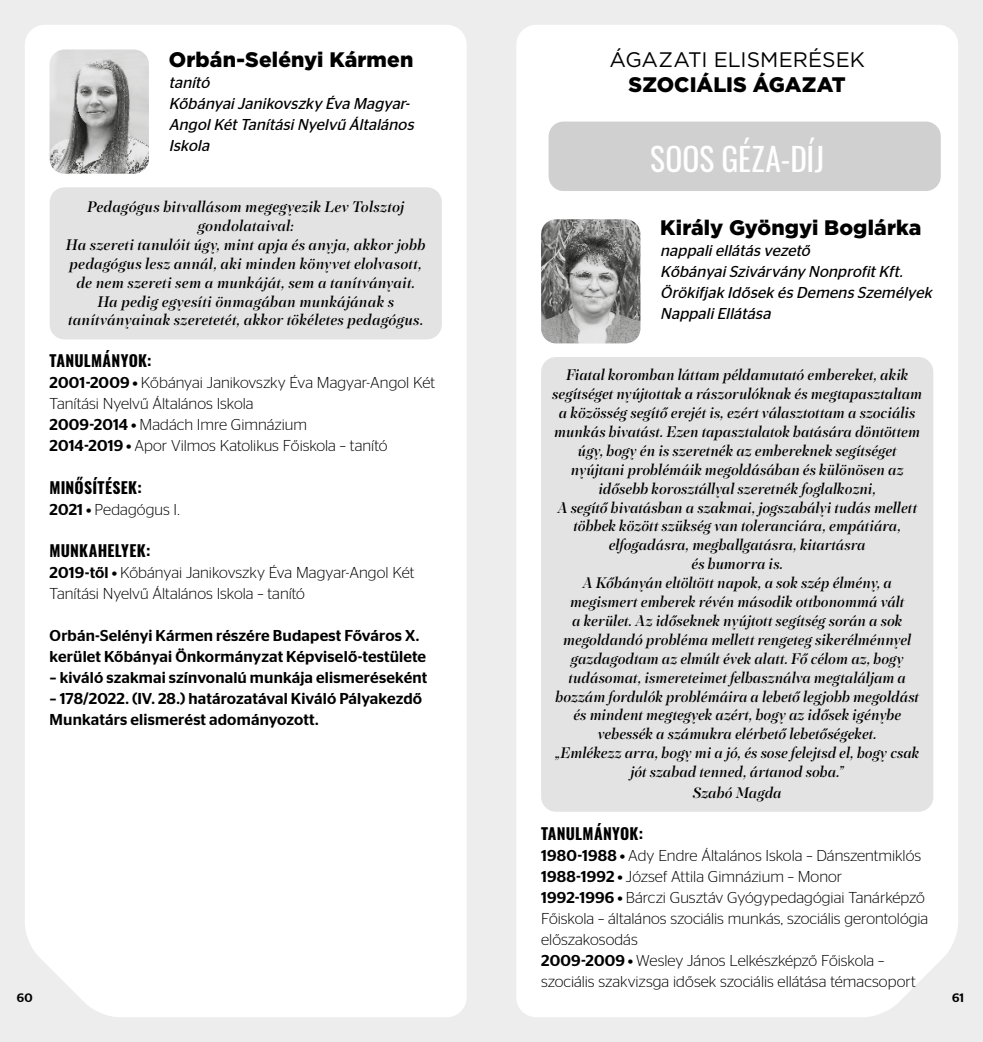
<style>
.page{position:relative;width:983px;height:1042px;background:#fff}
.page>*{position:absolute;margin:0;border:0;box-sizing:border-box;transform-origin:0 0}
.t1{font:31.5px "Oswald";letter-spacing:.005em;color:#fff}
.t2{font:900 21px "Gotham CE";letter-spacing:.005em;color:#000}
.t3{font:21px "Gotham";letter-spacing:-.005em;color:#000}
.t4{font:italic 500 15.75px/18.9px "PF Regal Display Pro";letter-spacing:.005em;color:#000;text-align:center}
.t5{font:300 15.75px/21px "Stag Sans";color:#000}
.t6{font:500 15.75px/21px "Stag Sans";letter-spacing:.01em;color:#000}
.t7{font:italic 15.75px/21px "Stag Sans";color:#000}
.t8{font:700 15.75px "Oswald";letter-spacing:.015em;color:#000}
.t9{font:500 12.25px "Stag Sans";color:#000}
.s1{font-weight:500}
</style>
<div class="page">
<div style="left:0;top:0;width:491px;height:1042px;background:#ededed"></div>
<div style="left:491px;top:0;width:491px;height:1042px;background:#ededed"></div>
<div style="left:25px;top:25px;width:441px;height:992px;background:#fff"></div>
<div style="left:516px;top:25px;width:441px;height:992px;background:#fff"></div>
<div style="left:548px;top:122px;width:392px;height:69px;background:#d0d0d0;border-radius:15px"></div>
<div style="left:50px;top:187px;width:391px;height:152px;background:#e3e3e3;border-radius:15px"></div>
<div style="left:541px;top:357px;width:392px;height:455px;background:#e3e3e3;border-radius:15px"></div>
<img style="left:50px;top:50px;width:99px;height:124px">
<img style="left:541px;top:219px;width:99px;height:124px">
<h2 class="t2" style="left:169px;top:47px;width:246px">Orbán-Selényi Kármen</h2>
<p class="t7" style="left:169px;top:72px;width:250px">tanító<br>KőbányaiJanikovszky Éva Magyar-<br>AngolKétTanításiNyelvű Általános<br>Iskola</p>
<p class="t4" style="left:66px;top:198px;width:361px">Pedagógus hitvallásom megegyezik Lev Tolsztoj gondolataival:<br>Ha szereti tanulóit úgy, mint apja és anyja, akkor jobb pedagógus lesz annál, aki minden könyvet elolvasott, de nem szereti sem a munkáját, sem a tanítványait.<br>Ha pedig egyesíti önmagában munkájának s tanítványainak szeretetét, akkor tökéletes pedagógus.</p>
<p class="t8" style="left:50px;top:350px;width:103px">TANULMÁNYOK:</p>
<p class="t5" style="left:50px;top:372px;width:387px"><span class="s1">2001-2009 •</span> Kőbányai Janikovszky Éva Magyar-Angol Két Tanítási Nyelvű Általános Iskola<br><span class="s1">2009-2014 •</span> Madách Imre Gimnázium<br><span class="s1">2014-2019 •</span> Apor Vilmos Katolikus Főiskola – tanító</p>
<p class="t8" style="left:50px;top:476px;width:94px">MINŐSÍTÉSEK:</p>
<p class="t5" style="left:50px;top:498px;width:132px"><span class="s1">2021 •</span> Pedagógus I.</p>
<p class="t8" style="left:50px;top:539px;width:102px">MUNKAHELYEK:</p>
<p class="t5" style="left:50px;top:561px;width:366px"><span class="s1">2019-től •</span> Kőbányai Janikovszky Éva Magyar-Angol Két<br>Tanítási Nyelvű Általános Iskola – tanító</p>
<p class="t6" style="left:50px;top:624px;width:378px">Orbán-Selényi Kármen részére Budapest Főváros X. kerület Kőbányai Önkormányzat Képviselő-testülete</p>
<p class="t6" style="left:50px;top:666px;width:379px">– kiváló szakmai színvonalú munkája elismeréseként</p>
<p class="t6" style="left:50px;top:687px;width:374px">– 178/2022. (IV. 28.) határozatával Kiváló Pályakezdő<br>Munkatárs elismerést adományozott.</p>
<h2 class="t3" style="left:609px;top:48px;width:256px">ÁGAZATI ELISMERÉSEK</h2>
<h2 class="t2" style="left:628px;top:73px;width:218px">SZOCIÁLIS ÁGAZAT</h2>
<h1 class="t1" style="left:650px;top:138px;width:175px">SOOS GÉZA-DÍJ</h1>
<h2 class="t2" style="left:660px;top:216px;width:262px">Király Gyöngyi Boglárka</h2>
<p class="t7" style="left:660px;top:240px;width:277px">nappaliellátás vezető<br>KőbányaiSzivárvány NonprofitKft.<br>Örökifjak Idősek és Demens Személyek<br>NappaliEllátása</p>
<p class="t4" style="left:552px;top:366px;width:371px">Fiatal koromban láttam példamutató embereket, akik segítséget nyújtottak a rászorulóknak és megtapasztaltam a közösség segítő erejét is, ezért választottam a szociális munkás hivatást. Ezen tapasztalatok hatására döntöttem úgy, hogy én is szeretnék az embereknek segítséget nyújtani problémáik megoldásában és különösen az idősebb korosztállyal szeretnék foglalkozni,<br>A segítő hivatásban a szakmai, jogszabályi tudás mellett többek között szükség van toleranciára, empátiára, elfogadásra, meghallgatásra, kitartásra<br>és humorra is.<br>A Kőbányán eltöltött napok, a sok szép élmény, a megismert emberek révén második otthonommá vált<br>a kerület. Az időseknek nyújtott segítség során a sok megoldandó probléma mellett rengeteg sikerélménnyel gazdagodtam az elmúlt évek alatt. Fő célom az, hogy tudásomat, ismereteimet felhasználva megtaláljam a hozzám fordulók problémáira a lehető legjobb megoldást és mindent megtegyek azért, hogy az idősek igénybe vehessék a számukra elérhető lehetőségeket.<br>„Emlékezz arra, hogy mi a jó, és sose felejtsd el, hogy csak jót szabad tenned, ártanod soha.”</p>
<p class="t4" style="left:692px;top:783px;width:90px">Szabó Magda</p>
<p class="t8" style="left:541px;top:823px;width:103px">TANULMÁNYOK:</p>
<p class="t5" style="left:541px;top:845px;width:388px"><span class="s1">1980-1988 •</span> Ady Endre Általános Iskola – Dánszentmiklós <span class="s1">1988-1992 •</span> József Attila Gimnázium – Monor<br><span class="s1">1992-1996 •</span> Bárczi Gusztáv Gyógypedagógiai Tanárképző Főiskola – általános szociális munkás, szociális gerontológia előszakosodás<br><span class="s1">2009-2009 •</span> Wesley János Lelkészképző Főiskola – szociális szakvizsga idősek szociális ellátása témacsoport</p>
<p class="t9" style="left:17px;top:991px;width:17px">60</p>
<p class="t9" style="left:951px;top:991px;width:14px">61</p>
</div>
